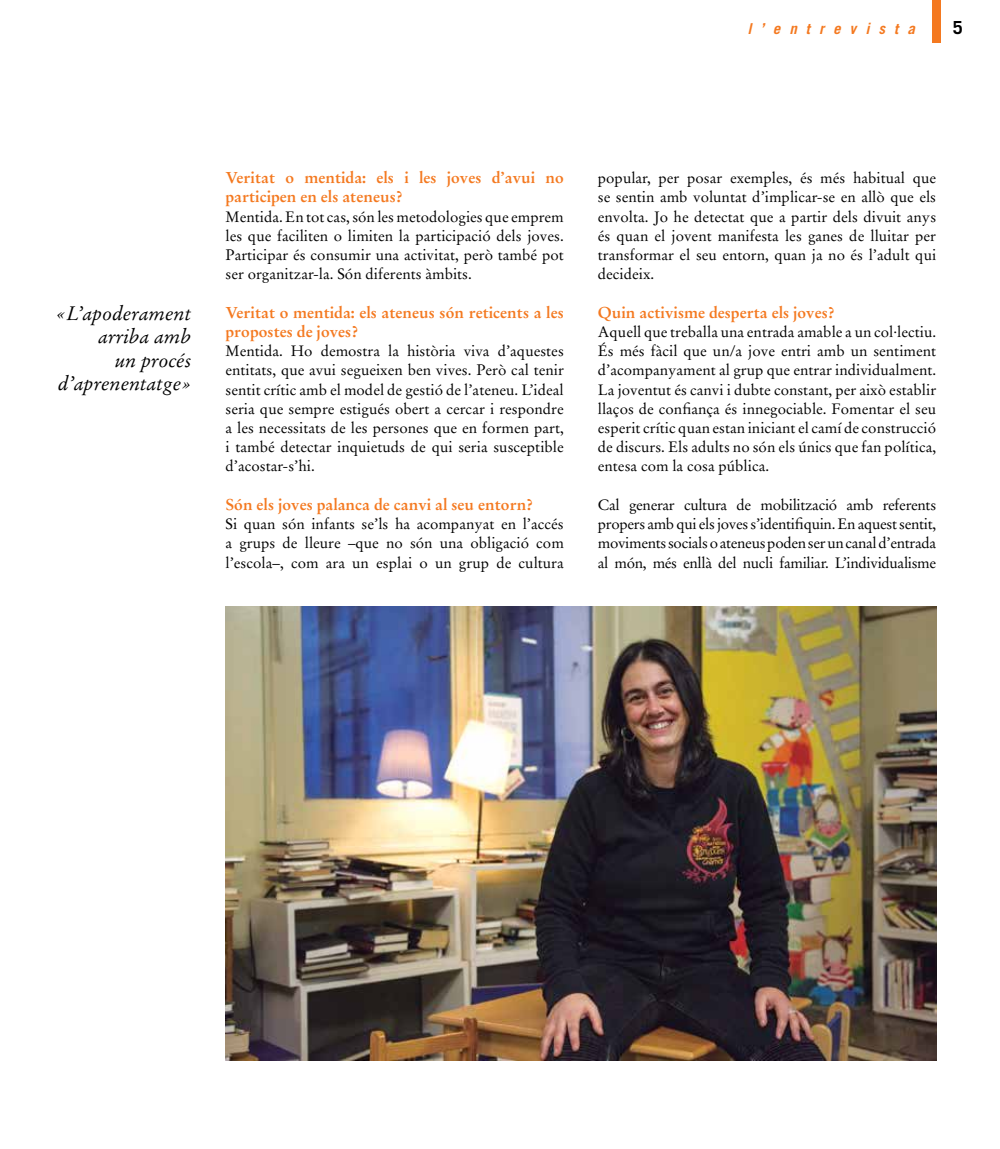
<style>
.page{position:relative;width:1000px;height:1149px;background:#fff}
.page>*{position:absolute;margin:0;border:0;box-sizing:border-box;transform-origin:0 0}
.t1{font:italic 19.5px/23.4px "Stempel Garamond LT Std";color:#000;text-align:right}
.t2{font:700 18px "Trade Gothic LT Std";color:#000}
.t3{font:700 15.75px/19.2px "Stempel Garamond LT Std";color:#f47920}
.t4{font:15px/19.2px "Stempel Garamond LT Std";color:#000;text-align:justify}
.t5{font:italic 700 15px "Trade Gothic LT Std";letter-spacing:.6em;color:#f47920}
</style>
<div class="page">
<div style="left:931px;top:0;width:9px;height:43px;background:#f47920"></div>
<img style="left:225px;top:606px;width:711px;height:454px">
<p class="t5" style="left:747px;top:19px;width:169px">l’entrevista</p>
<p class="t2" style="left:952px;top:16px;width:12px">5</p>
<h1 class="t1" style="left:56px;top:301px;width:136px">«L’apoderament arriba amb<br>un procés d’aprenentatge»</h1>
<p class="t3" style="left:225px;top:168px;width:340px">Veritat o mentida: els i les joves d’avui no participen en els ateneus?</p>
<p class="t4" style="left:225px;top:207px;width:340px">Mentida. En tot cas, són les metodologies que emprem les que faciliten o limiten la participació dels joves.<br>Participar és consumir una activitat, però també pot ser organitzar-la. Són diferents àmbits.</p>
<p class="t3" style="left:225px;top:302px;width:340px">Veritat o mentida: els ateneus són reticents a les propostes de joves?</p>
<p class="t4" style="left:225px;top:341px;width:340px">Mentida. Ho demostra la història viva d’aquestes entitats, que avui segueixen ben vives. Però cal tenir sentit crític amb el model de gestió de l’ateneu. L’ideal seria que sempre estigués obert a cercar i respondre a les necessitats de les persones que en formen part, i també detectar inquietuds de qui seria susceptible d’acostar-s’hi.</p>
<p class="t3" style="left:225px;top:494px;width:309px">Són els joves palanca de canvi al seu entorn?</p>
<p class="t4" style="left:225px;top:514px;width:340px">Si quan són infants se’ls ha acompanyat en l’accés a grups de lleure –que no són una obligació com l’escola–, com ara un esplai o un grup de cultura</p>
<p class="t4" style="left:597px;top:168px;width:340px">popular, per posar exemples, és més habitual que se sentin amb voluntat d’implicar-se en allò que els envolta. Jo he detectat que a partir dels divuit anys és quan el jovent manifesta les ganes de lluitar per transformar el seu entorn, quan ja no és l’adult qui decideix.</p>
<p class="t3" style="left:597px;top:302px;width:238px">Quin activisme desperta els joves?</p>
<p class="t4" style="left:597px;top:322px;width:340px">Aquell que treballa una entrada amable a un col·lectiu.<br>És més fàcil que un/a jove entri amb un sentiment d’acompanyament al grup que entrar individualment.<br>La joventut és canvi i dubte constant, per això establir llaços de confiança és innegociable. Fomentar el seu esperit crític quan estan iniciant el camí de construcció de discurs. Els adults no són els únics que fan política, entesa com la cosa pública.</p>
<p class="t4" style="left:597px;top:495px;width:340px">Cal generar cultura de mobilització amb referents propers amb qui els joves s’identifiquin. En aquest sentit, moviments socials o ateneus poden ser un canal d’entrada al món, més enllà del nucli familiar. L’individualisme</p>
</div>
